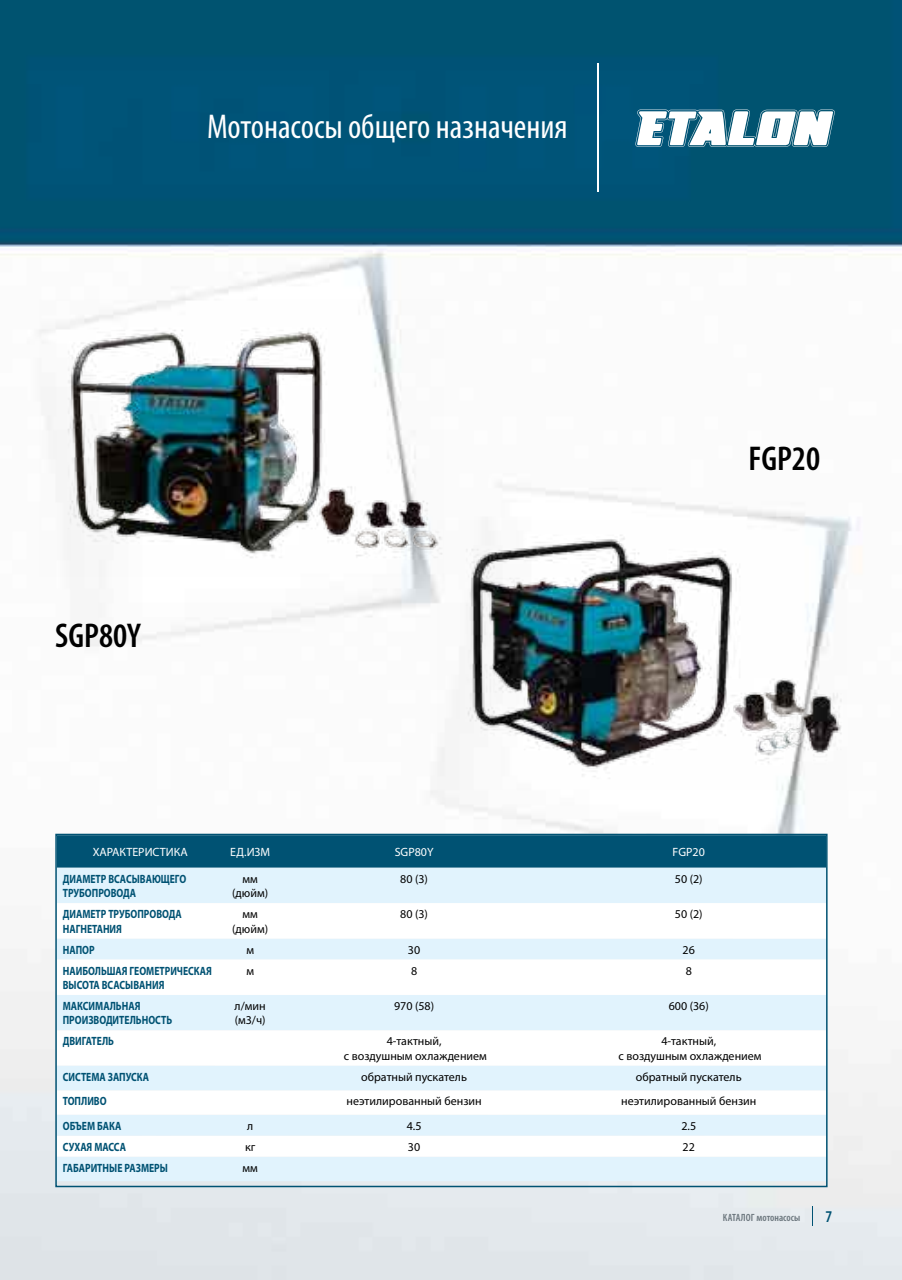
<style>
.page{position:relative;width:902px;height:1280px;background:#fff}
.page>*{position:absolute;margin:0;border:0;box-sizing:border-box;transform-origin:0 0}
.t1{font:condensed 34.5px "Myriad Pro";color:#fff}
.t2{font:600 condensed 34.5px "Myriad Pro";color:#000}
.t3{font:12px/14.4px "Myriad Pro";color:#000;text-align:center}
.t4{font:700 12px/14.4px "Myriad Pro";color:#005273;scale:.8 1}
.t5{font:12px "Myriad Pro";color:#fff}
.t6{font:600 condensed 10.5px "Myriad Pro";color:#6a757c}
</style>
<div class="page">
<img style="left:0;top:0;width:901px;height:1280px">
<svg style="left:635px;top:110px;width:199px;height:37px"></svg>
<hr style="left:596px;top:63px;width:2px;height:129px;background:#fff">
<svg style="left:812px;top:1206px;width:1px;height:20px"></svg>
<div style="left:58px;top:837px;width:766px;height:31px;background:#005273"></div>
<div style="left:58px;top:868px;width:766px;height:313px;background:#e1f3fd"></div>
<svg style="left:58px;top:903px;width:766px;height:254px"></svg>
<div style="left:58px;top:1066px;width:766px;height:24px;background:#e1f3fd"></div>
<div style="left:55px;top:834px;width:772px;height:353px;border:2px solid #005273"></div>
<img style="left:437px;top:520px;width:409px;height:269px">
<img style="left:39px;top:300px;width:405px;height:276px">
<h1 class="t1" style="left:207px;top:105px;width:362px">Мотонасосы общего назначения</h1>
<h1 class="t2" style="left:55px;top:614px;width:87px">SGP80Y</h1>
<h1 class="t2" style="left:748px;top:438px;width:73px">FGP20</h1>
<p class="t5" style="left:93px;top:845px;width:97px">ХАРАКТЕРИСТИКА</p>
<p class="t5" style="left:230px;top:845px;width:41px">ЕД.ИЗМ</p>
<p class="t5" style="left:394px;top:845px;width:40px">SGP80Y</p>
<p class="t5" style="left:672px;top:845px;width:34px">FGP20</p>
<p class="t4" style="left:63px;top:871px;width:156px">ДИАМЕТР ВСАСЫВАЮЩЕГО<br>ТРУБОПРОВОДА</p>
<p class="t3" style="left:232px;top:871px;width:37px">мм (дюйм)</p>
<p class="t3" style="left:400px;top:871px;width:29px">80 (3)</p>
<p class="t3" style="left:674px;top:871px;width:29px">50 (2)</p>
<p class="t4" style="left:63px;top:906px;width:150px">ДИАМЕТР ТРУБОПРОВОДА<br>НАГНЕТАНИЯ</p>
<p class="t3" style="left:232px;top:907px;width:37px">мм (дюйм)</p>
<p class="t3" style="left:400px;top:907px;width:29px">80 (3)</p>
<p class="t3" style="left:674px;top:907px;width:29px">50 (2)</p>
<p class="t4" style="left:63px;top:942px;width:41px">НАПОР</p>
<p class="t3" style="left:246px;top:942px;width:9px">м</p>
<p class="t3" style="left:408px;top:942px;width:14px">30</p>
<p class="t3" style="left:682px;top:942px;width:14px">26</p>
<p class="t4" style="left:63px;top:963px;width:188px">НАИБОЛЬШАЯ ГЕОМЕТРИЧЕСКАЯ<br>ВЫСОТА ВСАСЫВАНИЯ</p>
<p class="t3" style="left:246px;top:963px;width:9px">м</p>
<p class="t3" style="left:411px;top:963px;width:8px">8</p>
<p class="t3" style="left:685px;top:963px;width:8px">8</p>
<p class="t4" style="left:63px;top:998px;width:137px">МАКСИМАЛЬНАЯ<br>ПРОИЗВОДИТЕЛЬНОСТЬ</p>
<p class="t3" style="left:235px;top:998px;width:33px;text-align:left">л/мин (м3/ч)</p>
<p class="t3" style="left:394px;top:998px;width:42px">970 (58)</p>
<p class="t3" style="left:668px;top:998px;width:42px">600 (36)</p>
<p class="t4" style="left:63px;top:1034px;width:58px">ДВИГАТЕЛЬ</p>
<p class="t3" style="left:344px;top:1034px;width:144px">4-тактный,<br>с воздушным охлаждением</p>
<p class="t3" style="left:618px;top:1034px;width:144px">4-тактный,<br>с воздушным охлаждением</p>
<p class="t4" style="left:63px;top:1069px;width:109px">СИСТЕМА ЗАПУСКА</p>
<p class="t3" style="left:361px;top:1069px;width:107px">обратный пускатель</p>
<p class="t3" style="left:635px;top:1069px;width:107px">обратный пускатель</p>
<p class="t4" style="left:63px;top:1094px;width:56px">ТОПЛИВО</p>
<p class="t3" style="left:346px;top:1094px;width:137px">неэтилированный бензин</p>
<p class="t3" style="left:621px;top:1094px;width:137px">неэтилированный бензин</p>
<p class="t4" style="left:63px;top:1118px;width:75px">ОБЪЕМ БАКА</p>
<p class="t3" style="left:247px;top:1118px;width:8px">л</p>
<p class="t3" style="left:406px;top:1118px;width:16px">4.5</p>
<p class="t3" style="left:681px;top:1118px;width:16px">2.5</p>
<p class="t4" style="left:63px;top:1139px;width:81px">СУХАЯ МАССА</p>
<p class="t3" style="left:245px;top:1139px;width:12px">кг</p>
<p class="t3" style="left:408px;top:1139px;width:14px">30</p>
<p class="t3" style="left:682px;top:1139px;width:14px">22</p>
<p class="t4" style="left:63px;top:1160px;width:133px">ГАБАРИТНЫЕ РАЗМЕРЫ</p>
<p class="t3" style="left:242px;top:1160px;width:17px">мм</p>
<p class="t6" style="left:722px;top:1211px;width:79px">каталог мотонасосы</p>
</div>
